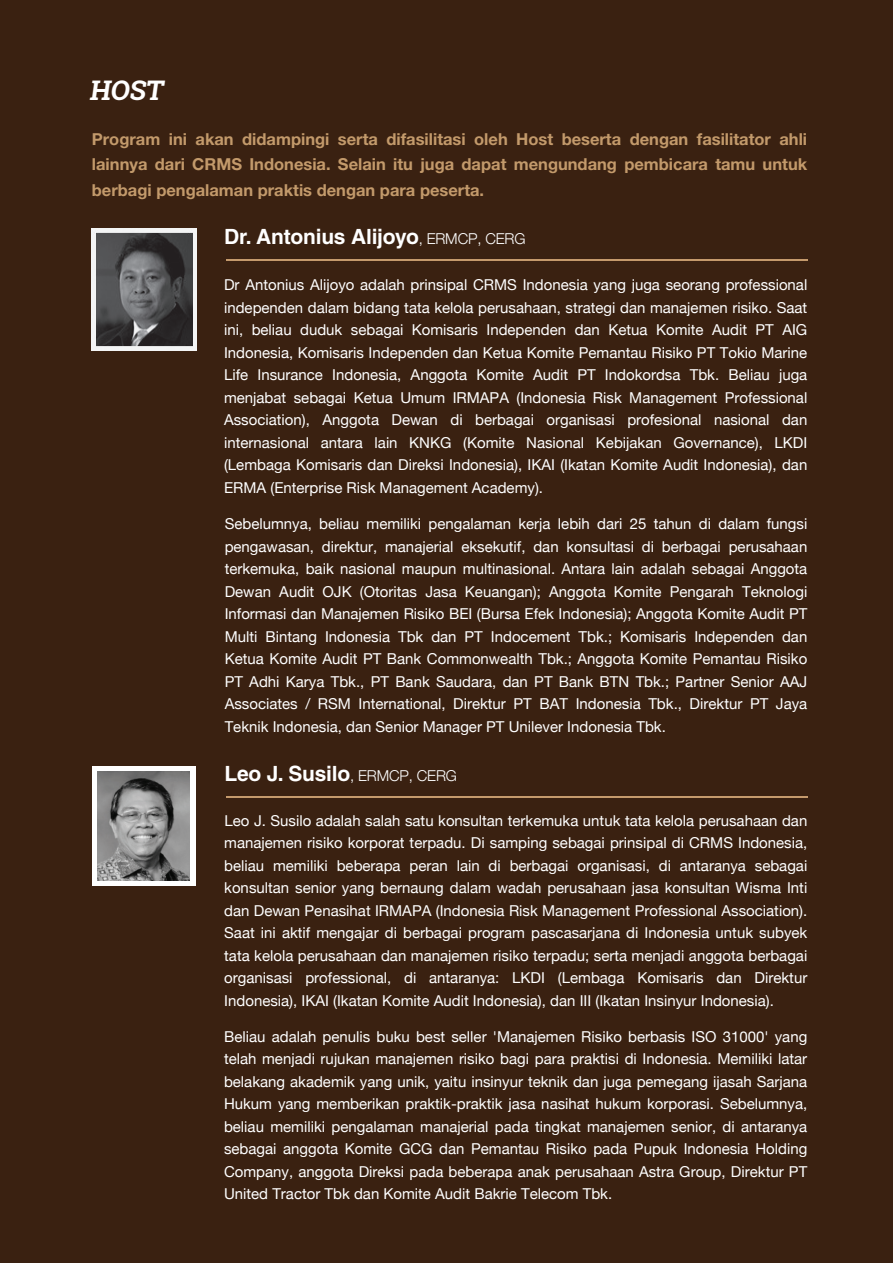
<style>
.page{position:relative;width:893px;height:1263px;background:#3a2111}
.page>*{position:absolute;margin:0;border:0;box-sizing:border-box;transform-origin:0 0}
.t1{font:700 27px "Roboto Slab";color:#fff}
.t2{font:700 21px "Helvetica";letter-spacing:-.01em;color:#fff}
.t3{font:700 16.5px/25.5px "Helvetica Neue LT Pro";color:#c39a6b;text-align:justify}
.t4{font:15px/22.5px "Helvetica Neue";color:#fff;text-align:justify}
.s1{font-family:"Helvetica Neue";font-weight:300;font-size:15px}
</style>
<div class="page">
<img style="left:92px;top:229px;width:104px;height:122px">
<div style="left:92px;top:766px;width:103px;height:120px;background:#fff"></div>
<img style="left:97px;top:771px;width:93px;height:109px">
<hr style="left:226px;top:259px;width:581px;height:2px;background:#c59a6c">
<hr style="left:226px;top:796px;width:581px;height:1px;background:#c59a6c">
<h1 class="t1" style="left:89px;top:72px;width:81px">HOST</h1>
<p class="t3" style="left:92px;top:126px;width:717px">Program ini akan didampingi serta difasilitasi oleh Host beserta dengan fasilitator ahli lainnya dari CRMS Indonesia. Selain itu juga dapat mengundang pembicara tamu untuk berbagi pengalaman praktis dengan para peserta.</p>
<h2 class="t2" style="left:224px;top:224px;width:303px">Dr. Antonius Alijoyo<span class="s1">, ERMCP, CERG</span></h2>
<p class="t4" style="left:224px;top:274px;width:585px">Dr Antonius Alijoyo adalah prinsipal CRMS Indonesia yang juga seorang professional independen dalam bidang tata kelola perusahaan, strategi dan manajemen risiko. Saat ini, beliau duduk sebagai Komisaris Independen dan Ketua Komite Audit PT AIG Indonesia, Komisaris Independen dan Ketua Komite Pemantau Risiko PT Tokio Marine Life Insurance Indonesia, Anggota Komite Audit PT Indokordsa Tbk. Beliau juga menjabat sebagai Ketua Umum IRMAPA (Indonesia Risk Management Professional Association), Anggota Dewan di berbagai organisasi profesional nasional dan internasional antara lain KNKG (Komite Nasional Kebijakan Governance), LKDI (Lembaga Komisaris dan Direksi Indonesia), IKAI (Ikatan Komite Audit Indonesia), dan ERMA (Enterprise Risk Management Academy).</p>
<p class="t4" style="left:225px;top:512px;width:584px">Sebelumnya, beliau memiliki pengalaman kerja lebih dari 25 tahun di dalam fungsi pengawasan, direktur, manajerial eksekutif, dan konsultasi di berbagai perusahaan terkemuka, baik nasional maupun multinasional. Antara lain adalah sebagai Anggota Dewan Audit OJK (Otoritas Jasa Keuangan); Anggota Komite Pengarah Teknologi Informasi dan Manajemen Risiko BEI (Bursa Efek Indonesia); Anggota Komite Audit PT Multi Bintang Indonesia Tbk dan PT Indocement Tbk.; Komisaris Independen dan Ketua Komite Audit PT Bank Commonwealth Tbk.; Anggota Komite Pemantau Risiko PT Adhi Karya Tbk., PT Bank Saudara, dan PT Bank BTN Tbk.; Partner Senior AAJ Associates / RSM International, Direktur PT BAT Indonesia Tbk., Direktur PT Jaya Teknik Indonesia, dan Senior Manager PT Unilever Indonesia Tbk.</p>
<h2 class="t2" style="left:225px;top:761px;width:234px">Leo J. Susilo<span class="s1">, ERMCP, CERG</span></h2>
<p class="t4" style="left:224px;top:809px;width:585px">Leo J. Susilo adalah salah satu konsultan terkemuka untuk tata kelola perusahaan dan manajemen risiko korporat terpadu. Di samping sebagai prinsipal di CRMS Indonesia, beliau memiliki beberapa peran lain di berbagai organisasi, di antaranya sebagai konsultan senior yang bernaung dalam wadah perusahaan jasa konsultan Wisma Inti dan Dewan Penasihat IRMAPA (Indonesia Risk Management Professional Association).<br>Saat ini aktif mengajar di berbagai program pascasarjana di Indonesia untuk subyek tata kelola perusahaan dan manajemen risiko terpadu; serta menjadi anggota berbagai organisasi professional, di antaranya: LKDI (Lembaga Komisaris dan Direktur Indonesia), IKAI (Ikatan Komite Audit Indonesia), dan III (Ikatan Insinyur Indonesia).</p>
<p class="t4" style="left:224px;top:1025px;width:585px">Beliau adalah penulis buku best seller 'Manajemen Risiko berbasis ISO 31000' yang telah menjadi rujukan manajemen risiko bagi para praktisi di Indonesia. Memiliki latar belakang akademik yang unik, yaitu insinyur teknik dan juga pemegang ijasah Sarjana Hukum yang memberikan praktik-praktik jasa nasihat hukum korporasi. Sebelumnya, beliau memiliki pengalaman manajerial pada tingkat manajemen senior, di antaranya sebagai anggota Komite GCG dan Pemantau Risiko pada Pupuk Indonesia Holding Company, anggota Direksi pada beberapa anak perusahaan Astra Group, Direktur PT United Tractor Tbk dan Komite Audit Bakrie Telecom Tbk.</p>
</div>
